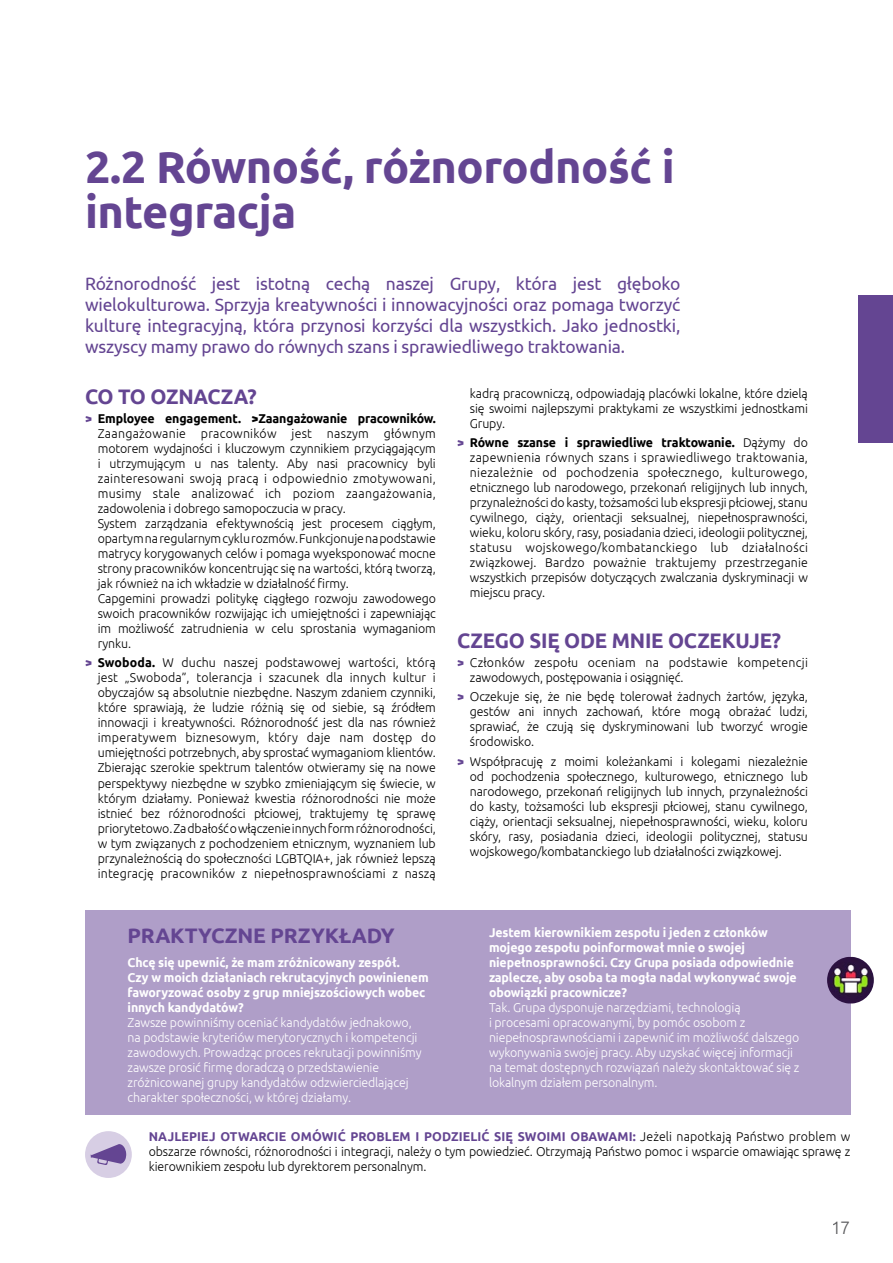
<style>
.page{position:relative;width:893px;height:1263px;background:#fff}
.page>*{position:absolute;margin:0;border:0;box-sizing:border-box;transform-origin:0 0}
.t1{font:700 45px/45px "Ubuntu";letter-spacing:-.01em;color:#644592}
.t2{font:700 21px "Ubuntu";letter-spacing:-.01em;color:#644592}
.t3{font:18px/21px "Ubuntu";letter-spacing:-.01em;color:#644592;text-align:justify}
.t4{font:300 18px "Ubuntu";color:#58585a}
.t5{font:300 12.75px/15px "Ubuntu";letter-spacing:-.01em;color:#000;text-align:justify}
.t6{font:300 12.75px/15px "Ubuntu";letter-spacing:-.01em;color:#fff}
.t7{font:700 12.75px/15px "Ubuntu";letter-spacing:-.01em;color:#fff}
.t8{font:300 12.75px/15px "Ubuntu";letter-spacing:.02em;color:#000}
.s1{font-weight:700;color:#644592}
.s2{font-weight:700}
</style>
<div class="page">
<div style="left:85px;top:910px;width:765px;height:204px;background:#af9ec8"></div>
<div style="left:85px;top:1131px;width:47px;height:47px;background:#d7cee4;border-radius:50%"></div>
<svg style="left:91px;top:1144px;width:35px;height:21px"></svg>
<div style="left:859px;top:296px;width:34px;height:147px;background:#644592"></div>
<img style="left:827px;top:957px;width:47px;height:46px;border-radius:22px">
<p class="t1" style="left:85px;top:144px;width:591px">2.2 Równość, różnorodność i integracja</p>
<p class="t3" style="left:85px;top:273px;width:597px">Różnorodność jest istotną cechą naszej Grupy, która jest głęboko wielokulturowa. Sprzyja kreatywności i innowacyjności oraz pomaga tworzyć kulturę integracyjną, która przynosi korzyści dla wszystkich. Jako jednostki, wszyscy mamy prawo do równych szans i sprawiedliwego traktowania.</p>
<p class="t2" style="left:85px;top:384px;width:173px">CO TO OZNACZA?</p>
<p class="t5" style="left:98px;top:411px;width:340px;text-indent:-13px"><span class="s1">&gt;</span> <span class="s2">Employee engagement. &gt;Zaangażowanie pracowników.<br></span>Zaangażowanie pracowników jest naszym głównym motorem wydajności i kluczowym czynnikiem przyciągającym i utrzymującym u nas talenty. Aby nasi pracownicy byli zainteresowani swoją pracą i odpowiednio zmotywowani, musimy stale analizować ich poziom zaangażowania, zadowolenia i dobrego samopoczucia w pracy.</p>
<p class="t5" style="left:98px;top:516px;width:340px">System zarządzania efektywnością jest procesem ciągłym, opartym na regularnym cyklu rozmów. Funkcjonuje na podstawie matrycy korygowanych celów i pomaga wyeksponować mocne strony pracowników koncentrując się na wartości, którą tworzą, jak również na ich wkładzie w działalność firmy.</p>
<p class="t5" style="left:98px;top:591px;width:340px">Capgemini prowadzi politykę ciągłego rozwoju zawodowego swoich pracowników rozwijając ich umiejętności i zapewniając im możliwość zatrudnienia w celu sprostania wymaganiom rynku.</p>
<p class="t5" style="left:98px;top:655px;width:340px;text-indent:-13px"><span class="s1">&gt;</span> <span class="s2">Swoboda.</span> W duchu naszej podstawowej wartości, którą jest „Swoboda”, tolerancja i szacunek dla innych kultur i obyczajów są absolutnie niezbędne. Naszym zdaniem czynniki, które sprawiają, że ludzie różnią się od siebie, są źródłem innowacji i kreatywności. Różnorodność jest dla nas również imperatywem biznesowym, który daje nam dostęp do umiejętności potrzebnych, aby sprostać wymaganiom klientów.<br>Zbierając szerokie spektrum talentów otwieramy się na nowe perspektywy niezbędne w szybko zmieniającym się świecie, w którym działamy. Ponieważ kwestia różnorodności nie może istnieć bez różnorodności płciowej, traktujemy tę sprawę priorytetowo. Za dbałość o włączenie innych form różnorodności, w tym związanych z pochodzeniem etnicznym, wyznaniem lub przynależnością do społeczności LGBTQIA+, jak również lepszą integrację pracowników z niepełnosprawnościami z naszą</p>
<p class="t5" style="left:470px;top:385px;width:340px">kadrą pracowniczą, odpowiadają placówki lokalne, które dzielą się swoimi najlepszymi praktykami ze wszystkimi jednostkami Grupy.</p>
<p class="t5" style="left:470px;top:434px;width:340px;text-indent:-13px"><span class="s1">&gt;</span> <span class="s2">Równe szanse i sprawiedliwe traktowanie.</span> Dążymy do zapewnienia równych szans i sprawiedliwego traktowania, niezależnie od pochodzenia społecznego, kulturowego, etnicznego lub narodowego, przekonań religijnych lub innych, przynależności do kasty, tożsamości lub ekspresji płciowej, stanu cywilnego, ciąży, orientacji seksualnej, niepełnosprawności, wieku, koloru skóry, rasy, posiadania dzieci, ideologii politycznej, statusu wojskowego/kombatanckiego lub działalności związkowej. Bardzo poważnie traktujemy przestrzeganie wszystkich przepisów dotyczących zwalczania dyskryminacji w miejscu pracy.</p>
<p class="t2" style="left:457px;top:628px;width:326px">CZEGO SIĘ ODE MNIE OCZEKUJE?</p>
<p class="t8" style="left:470px;top:655px;width:340px;text-indent:-13px"><span class="s1">&gt;</span> Członków zespołu oceniam na podstawie kompetencji zawodowych, postępowania i osiągnięć.</p>
<p class="t5" style="left:470px;top:689px;width:340px;text-indent:-13px"><span class="s1">&gt;</span> Oczekuje się, że nie będę tolerował żadnych żartów, języka, gestów ani innych zachowań, które mogą obrażać ludzi, sprawiać, że czują się dyskryminowani lub tworzyć wrogie środowisko.</p>
<p class="t5" style="left:470px;top:753px;width:340px;text-indent:-13px"><span class="s1">&gt;</span> Współpracuję z moimi koleżankami i kolegami niezależnie od pochodzenia społecznego, kulturowego, etnicznego lub narodowego, przekonań religijnych lub innych, przynależności do kasty, tożsamości lub ekspresji płciowej, stanu cywilnego, ciąży, orientacji seksualnej, niepełnosprawności, wieku, koloru skóry, rasy, posiadania dzieci, ideologii politycznej, statusu wojskowego/kombatanckiego lub działalności związkowej.</p>
<p class="t2" style="left:128px;top:923px;width:269px">PRAKTYCZNE PRZYKŁADY</p>
<p class="t7" style="left:489px;top:925px;width:309px">Jestem kierownikiem zespołu i jeden z członków mojego zespołu poinformował mnie o swojej niepełnosprawności. Czy Grupa posiada odpowiednie zaplecze, aby osoba ta mogła nadal wykonywać swoje obowiązki pracownicze?</p>
<p class="t6" style="left:489px;top:999px;width:312px">Tak. Grupa dysponuje narzędziami, technologią<br>i procesami opracowanymi, by pomóc osobom z niepełnosprawnościami i zapewnić im możliwość dalszego wykonywania swojej pracy. Aby uzyskać więcej informacji na temat dostępnych rozwiązań należy skontaktować się z lokalnym działem personalnym.</p>
<p class="t7" style="left:128px;top:954px;width:303px">Chcę się upewnić, że mam zróżnicowany zespół.<br>Czy w moich działaniach rekrutacyjnych powinienem faworyzować osoby z grup mniejszościowych wobec innych kandydatów?</p>
<p class="t6" style="left:128px;top:1014px;width:295px">Zawsze powinniśmy oceniać kandydatów jednakowo, na podstawie kryteriów merytorycznych i kompetencji zawodowych. Prowadząc proces rekrutacji powinniśmy zawsze prosić firmę doradczą o przedstawienie zróżnicowanej grupy kandydatów odzwierciedlającej charakter społeczności, w której działamy.</p>
<p class="t5" style="left:149px;top:1129px;width:703px"><span class="s1">NAJLEPIEJ OTWARCIE OMÓWIĆ PROBLEM I PODZIELIĆ SIĘ SWOIMI OBAWAMI:</span> Jeżeli napotkają Państwo problem w obszarze równości, różnorodności i integracji, należy o tym powiedzieć. Otrzymają Państwo pomoc i wsparcie omawiając sprawę z kierownikiem zespołu lub dyrektorem personalnym.</p>
<h3 class="t4" style="left:832px;top:1217px;width:20px">17</h3>
</div>
